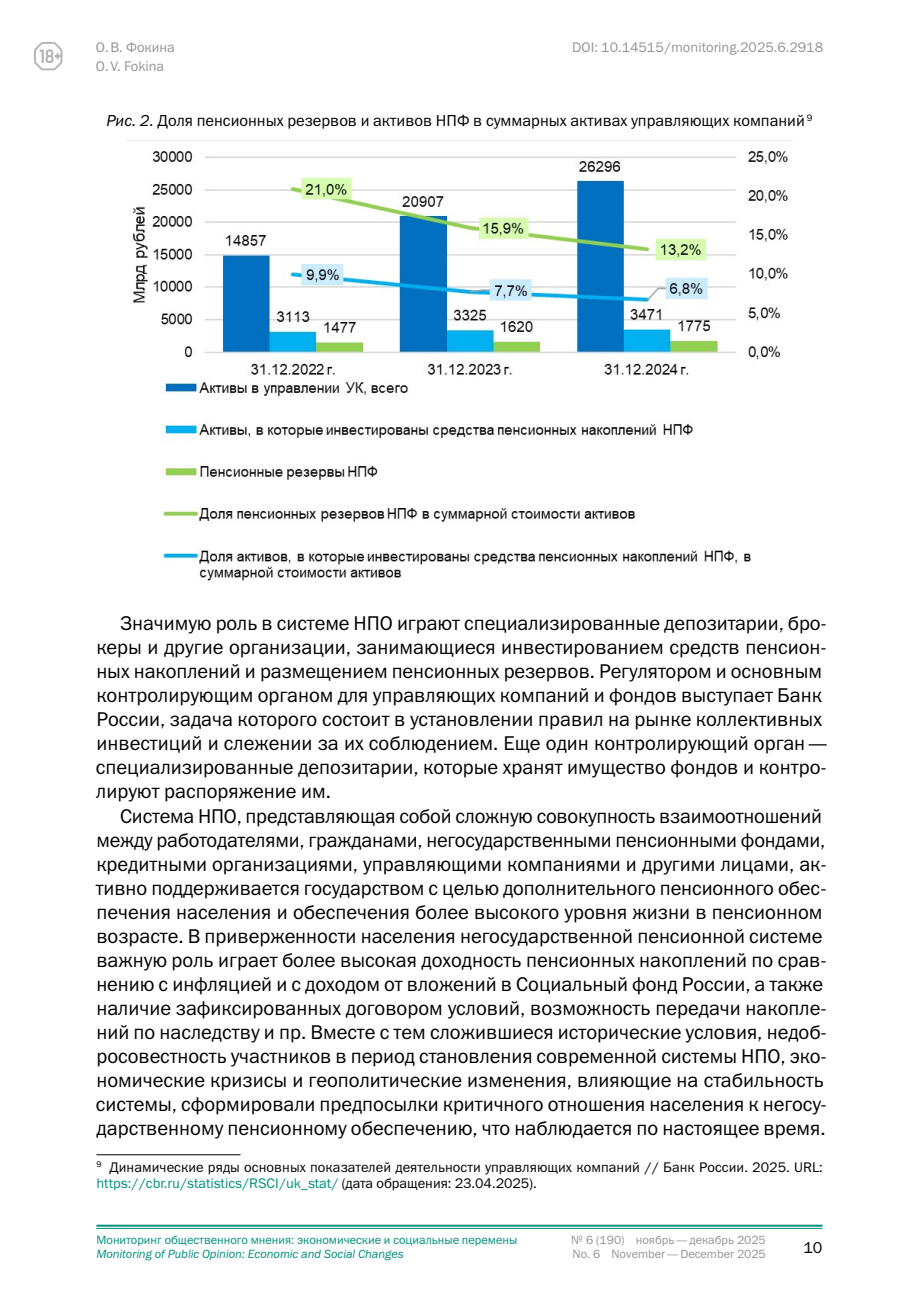
<style>
.page{position:relative;width:919px;height:1299px;background:#fff}
.page>*{position:absolute;margin:0;border:0;box-sizing:border-box;transform-origin:0 0}
.GENERAL_TEXT{font:20px/24px "Franklin Gothic ITC";color:#000}
.Picture_number_and_t{font:16px "Franklin Gothic ITC";color:#000}
.footnote_text{font:14px/16.8px "Franklin Gothic ITC";letter-spacing:.005em;color:#000}
.t1{font:14px "Franklin Gothic ITC";color:#959595}
.t2{font:12px "Franklin Gothic ITC";color:#008f7b}
.t3{font:12px "Franklin Gothic ITC";color:#959595}
.t4{font:italic 12px "Franklin Gothic ITC";color:#008f7b}
.s1{font-style:italic}
.s2{color:#008f7b}
</style>
<div class="page">
<hr style="left:96px;top:1224px;width:726px;height:2px;background:#008f7b">
<hr style="left:96px;top:1227px;width:726px;height:1px;background:#008f7b">
<svg style="left:34px;top:42px;width:28px;height:28px"></svg>
<img style="left:126px;top:140px;width:666px;height:441px">
<hr style="left:96px;top:1154px;width:144px;height:1px;background:#000">
<p class="t1" style="left:96px;top:38px;width:80px">О.В. Фокина</p>
<p class="t1" style="left:572px;top:38px;width:252px">DOI: 10.14515/monitoring.2025.6.2918</p>
<p class="t1" style="left:96px;top:57px;width:70px">O.V. Fokina</p>
<p class="Picture_number_and_t" style="left:106px;top:111px;width:707px"><span class="s1">Рис. 2.</span> Доля пенсионных резервов и активов НПФ в суммарных активах управляющих компаний <sup>9</sup></p>
<p class="GENERAL_TEXT" style="left:96px;top:611px;width:733px;text-indent:24px">Значимую роль в системе НПО играют специализированные депозитарии, бро&shy;керы и другие организации, занимающиеся инвестированием средств пенсион&shy;ных накоплений и размещением пенсионных резервов. Регулятором и основным контролирующим органом для управляющих компаний и фондов выступает Банк России, задача которого состоит в установлении правил на рынке коллективных инвестиций и слежении за их соблюдением. Еще один контролирующий орган— специализированные депозитарии, которые хранят имущество фондов и контро&shy;лируют распоряжение им.</p>
<p class="GENERAL_TEXT" style="left:96px;top:803px;width:732px;text-indent:24px">Система НПО, представляющая собой сложную совокупность взаимоотношений между работодателями, гражданами, негосударственными пенсионными фондами, кредитными организациями, управляющими компаниями и другими лицами, ак&shy;тивно поддерживается государством с целью дополнительного пенсионного обес&shy;печения населения и обеспечения более высокого уровня жизни в пенсионном возрасте. В приверженности населения негосударственной пенсионной системе важную роль играет более высокая доходность пенсионных накоплений по срав&shy;нению с инфляцией и с доходом от вложений в Социальный фонд России, а также наличие зафиксированных договором условий, возможность передачи накопле&shy;ний по наследству и пр. Вместе с тем сложившиеся исторические условия, недоб&shy;росовестность участников в период становления современной системы НПО, эко&shy;номические кризисы и геополитические изменения, влияющие на стабильность системы, сформировали предпосылки критичного отношения населения к негосу&shy;дарственному пенсионному обеспечению, что наблюдается по настоящее время.</p>
<p class="footnote_text" style="left:96px;top:1158px;width:728px"><sup>9</sup> Динамические ряды основных показателей деятельности управляющих компаний // Банк России. 2025. URL: <span class="s2">https://cbr.ru/statistics/RSCI/uk_stat/</span> (дата обращения: 23.04.2025).</p>
<p class="t2" style="left:96px;top:1232px;width:422px">Мониторинг общественного мнения: экономические и социальные перемены</p>
<p class="t3" style="left:571px;top:1232px;width:196px">№ 6 (190) ноябрь—декабрь 2025</p>
<p class="t4" style="left:96px;top:1247px;width:309px">Monitoring of Public Opinion: Economic and Social Changes</p>
<p class="t3" style="left:572px;top:1246px;width:195px">No. 6 November—December 2025</p>
<p class="Picture_number_and_t" style="left:803px;top:1237px;width:21px">10</p>
</div>
